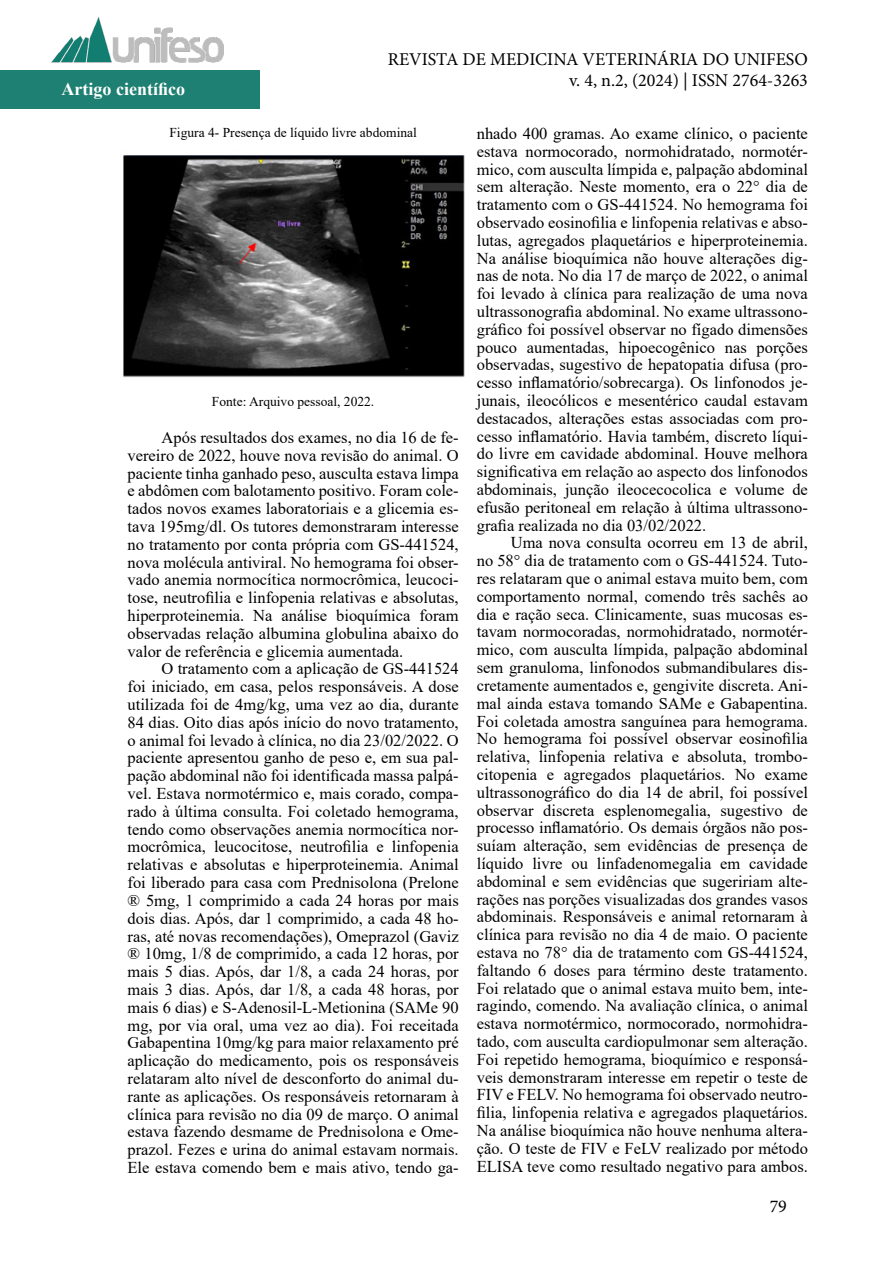
<style>
.page{position:relative;width:893px;height:1263px;background:#fff}
.page>*{position:absolute;margin:0;border:0;box-sizing:border-box;transform-origin:0 0}
.t1{font:18px/21.6px "Minion Pro";color:#000;text-align:right}
.t2{font:700 18px "Times New Roman";color:#fff}
.t3{font:16.5px/17.9px "Times New Roman";color:#000;text-align:justify}
.t4{font:13.5px "Times New Roman";color:#000}
</style>
<div class="page">
<div style="left:0;top:71px;width:259px;height:38px;background:#1e8072"></div>
<img style="left:51px;top:17px;width:173px;height:54px">
<img style="left:123px;top:155px;width:342px;height:222px">
<p class="t2" style="left:62px;top:76px;width:125px">Artigo científico</p>
<p class="t1" style="left:388px;top:48px;width:421px">REVISTA DE MEDICINA VETERINÁRIA DO UNIFESO v. 4, n.2, (2024) | ISSN 2764-3263</p>
<p class="t4" style="left:169px;top:123px;width:249px">Figura 4- Presença de líquido livre abdominal</p>
<p class="t4" style="left:212px;top:392px;width:164px">Fonte: Arquivo pessoal, 2022.</p>
<p class="t3" style="left:128px;top:428px;width:333px;text-indent:34px">Após resultados dos exames, no dia 16 de fe&shy;vereiro de 2022, houve nova revisão do animal. O paciente tinha ganhado peso, ausculta estava limpa e abdômen com balotamento positivo. Foram cole&shy;tados novos exames laboratoriais e a glicemia es&shy;tava 195mg/dl. Os tutores demonstraram interesse no tratamento por conta própria com GS-441524, nova molécula antiviral. No hemograma foi obser&shy;vado anemia normocítica normocrômica, leucoci&shy;tose, neutrofilia e linfopenia relativas e absolutas, hiperproteinemia. Na análise bioquímica foram observadas relação albumina globulina abaixo do valor de referência e glicemia aumentada.</p>
<p class="t3" style="left:128px;top:659px;width:333px;text-indent:34px">O tratamento com a aplicação de GS-441524 foi iniciado, em casa, pelos responsáveis. A dose utilizada foi de 4mg/kg, uma vez ao dia, durante 84 dias. Oito dias após início do novo tratamento, o animal foi levado à clínica, no dia 23/02/2022. O paciente apresentou ganho de peso e, em sua pal&shy;pação abdominal não foi identificada massa palpá&shy;vel. Estava normotérmico e, mais corado, compa&shy;rado à última consulta. Foi coletado hemograma, tendo como observações anemia normocítica nor&shy;mocrômica, leucocitose, neutrofilia e linfopenia relativas e absolutas e hiperproteinemia. Animal foi liberado para casa com Prednisolona (Prelone ® 5mg, 1 comprimido a cada 24 horas por mais dois dias. Após, dar 1 comprimido, a cada 48 ho&shy;ras, até novas recomendações), Omeprazol (Gaviz ® 10mg, 1/8 de comprimido, a cada 12 horas, por mais 5 dias. Após, dar 1/8, a cada 24 horas, por mais 3 dias. Após, dar 1/8, a cada 48 horas, por mais 6 dias) e S-Adenosil-L-Metionina (SAMe 90 mg, por via oral, uma vez ao dia). Foi receitada Gabapentina 10mg/kg para maior relaxamento pré aplicação do medicamento, pois os responsáveis relataram alto nível de desconforto do animal du&shy;rante as aplicações. Os responsáveis retornaram à clínica para revisão no dia 09 de março. O animal estava fazendo desmame de Prednisolona e Ome&shy;prazol. Fezes e urina do animal estavam normais.<br>Ele estava comendo bem e mais ativo, tendo ga-</p>
<p class="t3" style="left:477px;top:124px;width:333px">nhado 400 gramas. Ao exame clínico, o paciente estava normocorado, normohidratado, normotér&shy;mico, com ausculta límpida e, palpação abdominal sem alteração. Neste momento, era o 22° dia de tratamento com o GS-441524. No hemograma foi observado eosinofilia e linfopenia relativas e abso&shy;lutas, agregados plaquetários e hiperproteinemia.<br>Na análise bioquímica não houve alterações dig&shy;nas de nota. No dia 17 de março de 2022, o animal foi levado à clínica para realização de uma nova ultrassonografia abdominal. No exame ultrassono&shy;gráfico foi possível observar no fígado dimensões pouco aumentadas, hipoecogênico nas porções observadas, sugestivo de hepatopatia difusa (pro&shy;cesso inflamatório/sobrecarga). Os linfonodos je&shy;junais, ileocólicos e mesentérico caudal estavam destacados, alterações estas associadas com pro&shy;cesso inflamatório. Havia também, discreto líqui&shy;do livre em cavidade abdominal. Houve melhora significativa em relação ao aspecto dos linfonodos abdominais, junção ileocecocolica e volume de efusão peritoneal em relação à última ultrassono&shy;grafia realizada no dia 03/02/2022.</p>
<p class="t3" style="left:477px;top:533px;width:333px;text-indent:34px">Uma nova consulta ocorreu em 13 de abril, no 58° dia de tratamento com o GS-441524. Tuto&shy;res relataram que o animal estava muito bem, com comportamento normal, comendo três sachês ao dia e ração seca. Clinicamente, suas mucosas es&shy;tavam normocoradas, normohidratado, normotér&shy;mico, com ausculta límpida, palpação abdominal sem granuloma, linfonodos submandibulares dis&shy;cretamente aumentados e, gengivite discreta. Ani&shy;mal ainda estava tomando SAMe e Gabapentina.<br>Foi coletada amostra sanguínea para hemograma.<br>No hemograma foi possível observar eosinofilia relativa, linfopenia relativa e absoluta, trombo&shy;citopenia e agregados plaquetários. No exame ultrassonográfico do dia 14 de abril, foi possível observar discreta esplenomegalia, sugestivo de processo inflamatório. Os demais órgãos não pos&shy;suíam alteração, sem evidências de presença de líquido livre ou linfadenomegalia em cavidade abdominal e sem evidências que sugeririam alte&shy;rações nas porções visualizadas dos grandes vasos abdominais. Responsáveis e animal retornaram à clínica para revisão no dia 4 de maio. O paciente estava no 78° dia de tratamento com GS-441524, faltando 6 doses para término deste tratamento.<br>Foi relatado que o animal estava muito bem, inte&shy;ragindo, comendo. Na avaliação clínica, o animal estava normotérmico, normocorado, normohidra&shy;tado, com ausculta cardiopulmonar sem alteração.<br>Foi repetido hemograma, bioquímico e responsá&shy;veis demonstraram interesse em repetir o teste de FIV e FELV. No hemograma foi observado neutro&shy;filia, linfopenia relativa e agregados plaquetários.<br>Na análise bioquímica não houve nenhuma altera&shy;ção. O teste de FIV e FeLV realizado por método ELISA teve como resultado negativo para ambos.</p>
<p class="t1" style="left:770px;top:1196px;width:19px">79</p>
</div>
